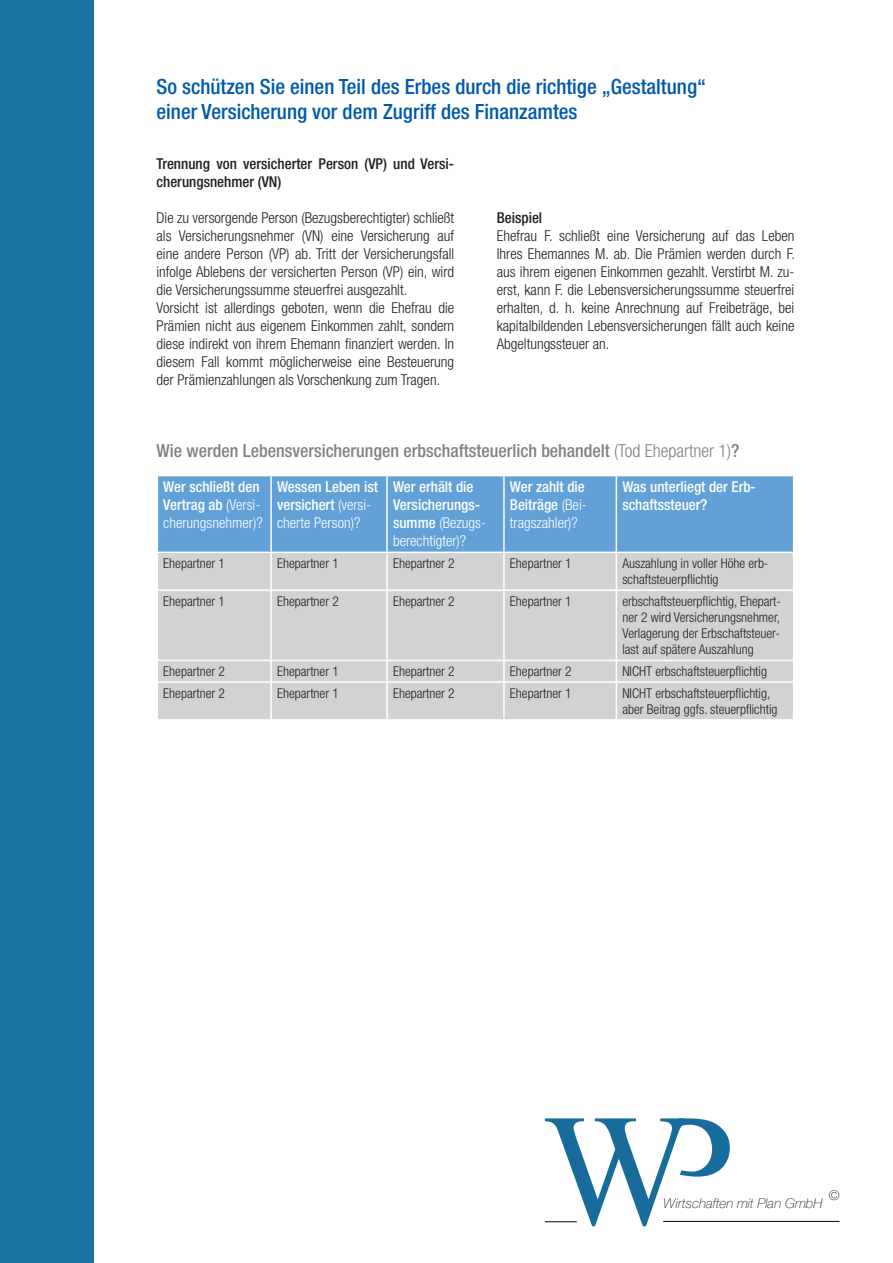
<style>
.page{position:relative;width:893px;height:1263px;background:#fff}
.page>*{position:absolute;margin:0;border:0;box-sizing:border-box;transform-origin:0 0}
.t1{font:500 condensed 21px/25.2px "Helvetica Neue LT Std";color:#015aaa}
.t2{font:500 condensed 18px "Helvetica Neue LT Std";color:#808285}
.t3{font:300 condensed 15px/18px "Helvetica Neue LT Std";color:#231f20}
.t4{font:500 condensed 15px/18px "Helvetica Neue LT Std";color:#fff}
.t5{font:500 condensed 15px/18px "Helvetica Neue LT Std";color:#231f20}
.t6{font:300 condensed 13.5px/16.2px "Helvetica Neue LT Std";color:#231f20}
.t7{font:italic 100 13.5px "Helvetica Neue";color:#231f20}
.s1{font-weight:500}
.s2{font-weight:300}
</style>
<div class="page">
<div style="left:0;top:0;width:94px;height:1263px;background:#1b75a3"></div>
<svg style="left:545px;top:1118px;width:185px;height:108px"></svg>
<hr style="left:663px;top:1221px;width:176px;height:1px;background:#000001">
<hr style="left:545px;top:1221px;width:32px;height:1px;background:#000001">
<div style="left:158px;top:476px;width:635px;height:76px;background:#61a1d7"></div>
<div style="left:158px;top:553px;width:635px;height:166px;background:#d1d2d4"></div>
<hr style="left:270px;top:476px;width:2px;height:76px;background:#fff">
<hr style="left:386px;top:476px;width:2px;height:76px;background:#fff">
<hr style="left:503px;top:476px;width:2px;height:76px;background:#fff">
<hr style="left:270px;top:553px;width:2px;height:36px;background:#fff">
<hr style="left:386px;top:553px;width:2px;height:36px;background:#fff">
<hr style="left:503px;top:553px;width:2px;height:36px;background:#fff">
<hr style="left:616px;top:553px;width:1px;height:36px;background:#fff">
<hr style="left:158px;top:589px;width:113px;height:2px;background:#fff">
<hr style="left:271px;top:589px;width:116px;height:2px;background:#fff">
<hr style="left:270px;top:591px;width:2px;height:69px;background:#fff">
<hr style="left:387px;top:589px;width:117px;height:2px;background:#fff">
<hr style="left:386px;top:591px;width:2px;height:69px;background:#fff">
<hr style="left:504px;top:589px;width:112px;height:2px;background:#fff">
<hr style="left:503px;top:591px;width:2px;height:69px;background:#fff">
<hr style="left:616px;top:589px;width:177px;height:2px;background:#fff">
<hr style="left:616px;top:591px;width:1px;height:69px;background:#fff">
<hr style="left:158px;top:660px;width:113px;height:1px;background:#fff">
<hr style="left:271px;top:660px;width:116px;height:1px;background:#fff">
<hr style="left:270px;top:661px;width:2px;height:20px;background:#fff">
<hr style="left:387px;top:660px;width:117px;height:1px;background:#fff">
<hr style="left:386px;top:661px;width:2px;height:20px;background:#fff">
<hr style="left:504px;top:660px;width:112px;height:1px;background:#fff">
<hr style="left:503px;top:661px;width:2px;height:20px;background:#fff">
<hr style="left:616px;top:660px;width:177px;height:1px;background:#fff">
<svg style="left:616px;top:661px;width:1px;height:20px"></svg>
<hr style="left:270px;top:683px;width:2px;height:36px;background:#fff">
<hr style="left:386px;top:683px;width:2px;height:36px;background:#fff">
<hr style="left:503px;top:683px;width:2px;height:36px;background:#fff">
<hr style="left:616px;top:683px;width:1px;height:36px;background:#fff">
<hr style="left:616px;top:476px;width:1px;height:76px;background:#fff">
<hr style="left:158px;top:681px;width:113px;height:2px;background:#fff">
<hr style="left:271px;top:681px;width:116px;height:2px;background:#fff">
<hr style="left:387px;top:681px;width:117px;height:2px;background:#fff">
<hr style="left:504px;top:681px;width:112px;height:2px;background:#fff">
<hr style="left:616px;top:681px;width:177px;height:2px;background:#fff">
<p class="t1" style="left:157px;top:73px;width:551px">So schützen Sie einen Teil des Erbes durch die richtige „Gestaltung“ einer Versicherung vor dem Zugriff des Finanzamtes</p>
<p class="t5" style="left:157px;top:154px;width:299px">Trennung von versicherter Person (VP) und Versi&shy;cherungsnehmer (VN)</p>
<p class="t3" style="left:157px;top:208px;width:299px">Die zu versorgende Person (Bezugsberechtigter) schließt als Versicherungsnehmer (VN) eine Versicherung auf eine andere Person (VP) ab. Tritt der Versicherungsfall infolge Ablebens der versicherten Person (VP) ein, wird die Versicherungssumme steuerfrei ausgezahlt.<br>Vorsicht ist allerdings geboten, wenn die Ehefrau die Prämien nicht aus eigenem Einkommen zahlt, sondern diese indirekt von ihrem Ehemann finanziert werden. In diesem Fall kommt möglicherweise eine Besteuerung der Prämienzahlungen als Vorschenkung zum Tragen.</p>
<p class="t3" style="left:497px;top:208px;width:300px"><span class="s1">Beispiel<br></span>Ehefrau F. schließt eine Versicherung auf das Leben Ihres Ehemannes M. ab. Die Prämien werden durch F. aus ihrem eigenen Einkommen gezahlt. Verstirbt M. zu&shy;erst, kann F. die Lebensversicherungssumme steuerfrei erhalten, d. h. keine Anrechnung auf Freibeträge, bei kapitalbildenden Lebensversicherungen fällt auch keine Abgeltungssteuer an.</p>
<p class="t2" style="left:157px;top:440px;width:584px">Wie werden Lebensversicherungen erbschaftsteuerlich behandelt <span class="s2">(Tod Ehepartner 1)</span>?</p>
<p class="t4" style="left:163px;top:478px;width:101px">Wer schließt den<br>Vertrag ab <span class="s2">(Versi&shy;cherungsnehmer)?</span></p>
<p class="t4" style="left:277px;top:478px;width:102px">Wessen Leben ist versichert <span class="s2">(versi&shy;cherte Person)?</span></p>
<p class="t4" style="left:393px;top:478px;width:95px">Wer erhält die<br>Versicherungs&shy;summe <span class="s2">(Bezugs&shy;berechtigter)?</span></p>
<p class="t4" style="left:510px;top:478px;width:78px">Wer zahlt die<br>Beiträge <span class="s2">(Bei&shy;tragszahler)?</span></p>
<p class="t4" style="left:622px;top:478px;width:135px">Was unterliegt der Erb&shy;schaftssteuer?</p>
<p class="t6" style="left:163px;top:555px;width:63px">Ehepartner 1</p>
<p class="t6" style="left:277px;top:555px;width:63px">Ehepartner 1</p>
<p class="t6" style="left:393px;top:555px;width:63px">Ehepartner 2</p>
<p class="t6" style="left:510px;top:555px;width:63px">Ehepartner 1</p>
<p class="t6" style="left:622px;top:555px;width:148px">Auszahlung in voller Höhe erb&shy;schaftsteuerpflichtig</p>
<p class="t6" style="left:163px;top:593px;width:63px">Ehepartner 1</p>
<p class="t6" style="left:277px;top:593px;width:63px">Ehepartner 2</p>
<p class="t6" style="left:393px;top:593px;width:63px">Ehepartner 2</p>
<p class="t6" style="left:510px;top:593px;width:63px">Ehepartner 1</p>
<p class="t6" style="left:622px;top:593px;width:160px;text-align:justify">erbschaftsteuerpflichtig, Ehepart&shy;ner 2 wird Versicherungsnehmer, Verlagerung der Erbschaftsteuer&shy;last auf spätere Auszahlung</p>
<p class="t6" style="left:163px;top:663px;width:63px">Ehepartner 2</p>
<p class="t6" style="left:277px;top:663px;width:63px">Ehepartner 1</p>
<p class="t6" style="left:393px;top:663px;width:63px">Ehepartner 2</p>
<p class="t6" style="left:510px;top:663px;width:63px">Ehepartner 2</p>
<p class="t6" style="left:622px;top:663px;width:146px">NICHT erbschaftsteuerpflichtig</p>
<p class="t6" style="left:163px;top:685px;width:63px">Ehepartner 2</p>
<p class="t6" style="left:277px;top:685px;width:63px">Ehepartner 1</p>
<p class="t6" style="left:393px;top:685px;width:63px">Ehepartner 2</p>
<p class="t6" style="left:510px;top:685px;width:63px">Ehepartner 1</p>
<p class="t6" style="left:622px;top:685px;width:157px">NICHT erbschaftsteuerpflichtig, aber Beitrag ggfs. steuerpflichtig</p>
<p class="t7" style="left:829px;top:1185px;width:12px">©</p>
<p class="t7" style="left:663px;top:1193px;width:161px">Wirtschaften mit Plan GmbH</p>
</div>
